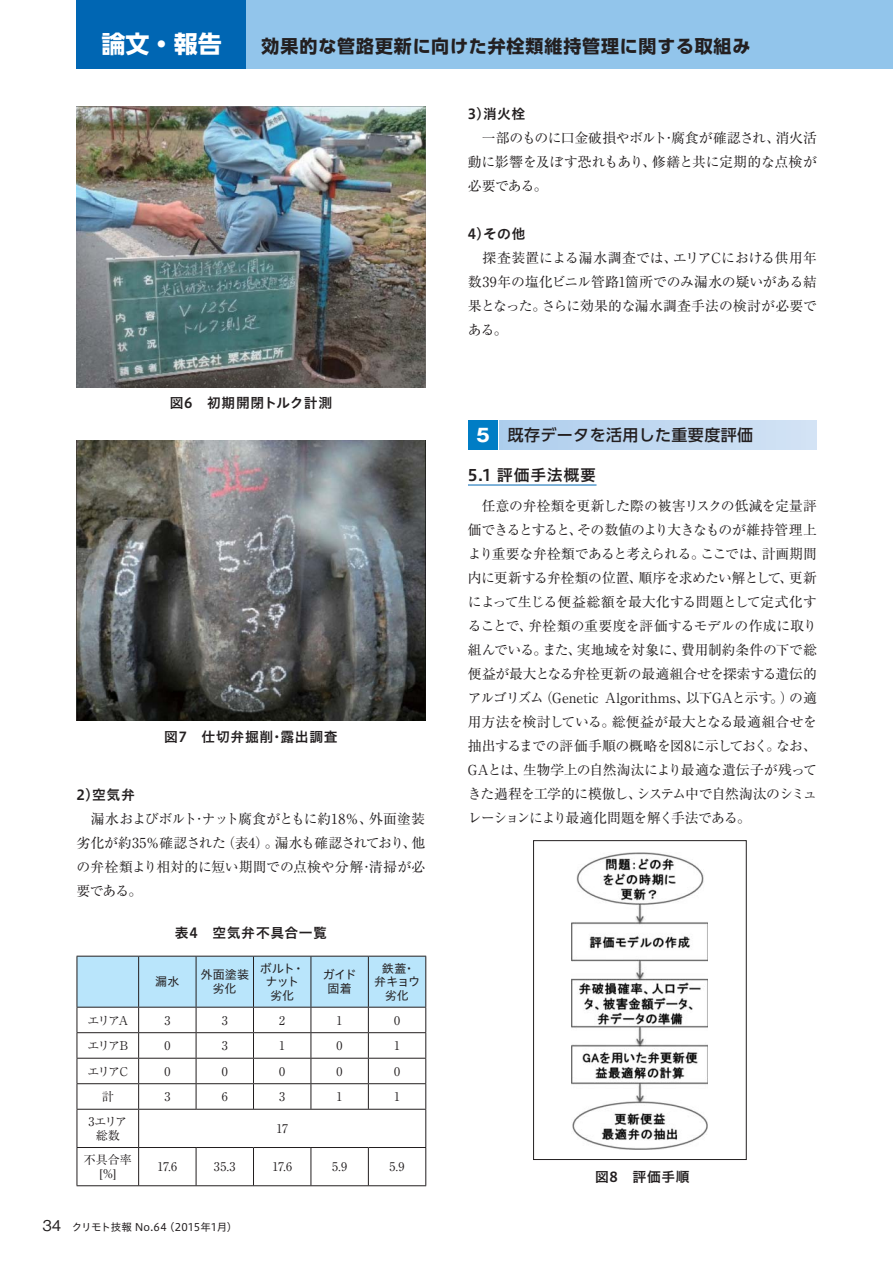
<style>
.page{position:relative;width:893px;height:1263px;background:#fff}
.page>*{position:absolute;margin:0;border:0;box-sizing:border-box;transform-origin:0 0}
.t1{font:24px "UD Shin Go Pro Bold 90 pv RKSJ H";color:#fff}
.t2{font:18px "UD Shin Go Pro Bold 90 pv RKSJ H";letter-spacing:.05em;color:#231f20}
.t3{font:15.9px "UD Shin Go Pro Medium 90 pv RKSJ H";letter-spacing:.025em;color:#231f20}
.t4{font:15.9px "Hiragino UD Sans Std W6 90 pv RKSJ H";letter-spacing:.045em;color:#231f20}
.t5{font:13.8px/24px "Ryumin Pr 5 Regular 90 pv RKSJ H";letter-spacing:-.025em;color:#231f20;text-align:justify}
.t6{font:13.8px "Hiragino UD Sans Std W6 90 pv RKSJ H";letter-spacing:.045em;color:#231f20}
.t7{font:12px/13.5px "Ryumin Pr 5 Regular 90 pv RKSJ H";letter-spacing:-.04em;color:#231f20;text-align:center}
.t8{font:12px/13.5px "Hiragino UD Sans Std W4 90 pv RKSJ H";letter-spacing:-.03em;color:#231f20;text-align:center}
.t9{font:10.5px "Hiragino UD Sans Std W4 90 pv RKSJ H";color:#231f20}
.s1{font-family:"Gothic BBB Pr 5 Medium 90 pv RKSJ H";font-size:14.85px}
.s2{font-family:"Gothic MB101 Pr 5 Bold 90 pv RKSJ H";font-size:18px;color:#fff}
</style>
<div class="page">
<div style="left:77px;top:0;width:170px;height:68px;background:#0066b3"></div>
<div style="left:247px;top:0;width:645px;height:68px;background:#92c5eb"></div>
<hr style="left:468px;top:485px;width:128px;height:1px;background:#0066b3">
<div style="left:499px;top:420px;width:317px;height:30px;background:linear-gradient(to right,#adcdec,#d3e3f5)"></div>
<div style="left:468px;top:420px;width:29px;height:30px;background:#007dc5"></div>
<img style="left:572px;top:853px;width:136px;height:296px">
<div style="left:533px;top:840px;width:213px;height:320px;border:1px solid #231f20"></div>
<svg style="left:77px;top:956px;width:349px;height:153px"></svg>
<hr style="left:77px;top:1109px;width:62px;height:1px;background:#231f20">
<hr style="left:77px;top:1110px;width:1px;height:37px;background:#231f20">
<hr style="left:139px;top:1109px;width:57px;height:1px;background:#231f20">
<hr style="left:138px;top:1110px;width:1px;height:37px;background:#231f20">
<hr style="left:196px;top:1109px;width:230px;height:1px;background:#231f20">
<hr style="left:425px;top:1110px;width:1px;height:37px;background:#231f20">
<hr style="left:77px;top:1147px;width:62px;height:1px;background:#231f20">
<hr style="left:77px;top:1148px;width:1px;height:37px;background:#231f20">
<hr style="left:139px;top:1147px;width:57px;height:1px;background:#231f20">
<hr style="left:138px;top:1148px;width:1px;height:37px;background:#231f20">
<hr style="left:196px;top:1147px;width:57px;height:1px;background:#231f20">
<hr style="left:196px;top:1148px;width:1px;height:37px;background:#231f20">
<hr style="left:253px;top:1147px;width:58px;height:1px;background:#231f20">
<hr style="left:253px;top:1148px;width:1px;height:37px;background:#231f20">
<hr style="left:311px;top:1147px;width:57px;height:1px;background:#231f20">
<hr style="left:310px;top:1148px;width:1px;height:37px;background:#231f20">
<hr style="left:368px;top:1147px;width:58px;height:1px;background:#231f20">
<hr style="left:368px;top:1148px;width:1px;height:37px;background:#231f20">
<hr style="left:425px;top:1148px;width:1px;height:37px;background:#231f20">
<hr style="left:77px;top:1185px;width:349px;height:1px;background:#231f20">
<img style="left:77px;top:106px;width:348px;height:281px">
<img style="left:77px;top:440px;width:348px;height:281px">
<h1 class="t1" style="left:102px;top:35px;width:121px">論文・報告</h1>
<h2 class="t2" style="left:261px;top:40px;width:490px">効果的な管路更新に向けた弁栓類維持管理に関する取組み</h2>
<p class="t6" style="left:468px;top:108px;width:59px">3)消火栓</p>
<p class="t5" style="left:468px;top:127px;width:350px">　一部のものに口金破損やボルト･腐食が確認され、消火活動に影響を及ぼす恐れもあり、修繕と共に定期的な点検が必要である。</p>
<p class="t6" style="left:468px;top:228px;width:59px">4)その他</p>
<p class="t5" style="left:468px;top:247px;width:350px">　探査装置による漏水調査では、エリアCにおける供用年数39年の塩化ビニル管路1箇所でのみ漏水の疑いがある結果となった。さらに効果的な漏水調査手法の検討が必要である。</p>
<p class="t6" style="left:170px;top:397px;width:164px">図6　初期開閉トルク計測</p>
<p class="t6" style="left:164px;top:731px;width:175px">図7　仕切弁掘削･露出調査</p>
<p class="t6" style="left:77px;top:789px;width:60px">2)空気弁</p>
<p class="t5" style="left:77px;top:808px;width:350px">　漏水およびボルト･ナット腐食がともに約18％、外面塗装劣化が約35％確認された（表4）。漏水も確認されており、他の弁栓類より相対的に短い期間での点検や分解･清掃が必要である。</p>
<p class="t6" style="left:175px;top:927px;width:153px">表4　空気弁不具合一覧</p>
<p class="t8" style="left:155px;top:977px;width:26px">漏水</p>
<p class="t8" style="left:200px;top:970px;width:50px">外面塗装劣化</p>
<p class="t8" style="left:260px;top:963px;width:46px">ボルト・ナット劣化</p>
<p class="t8" style="left:323px;top:970px;width:35px">ガイド固着</p>
<p class="t8" style="left:374px;top:963px;width:47px">鉄蓋･<br>弁キョウ劣化</p>
<p class="t7" style="left:87px;top:1015px;width:42px">エリアA</p>
<p class="t7" style="left:164px;top:1015px;width:7px">3</p>
<p class="t7" style="left:222px;top:1015px;width:7px">3</p>
<p class="t7" style="left:279px;top:1015px;width:7px">2</p>
<p class="t7" style="left:336px;top:1015px;width:7px">1</p>
<p class="t7" style="left:394px;top:1015px;width:7px">0</p>
<p class="t7" style="left:87px;top:1040px;width:42px">エリアB</p>
<p class="t7" style="left:164px;top:1040px;width:7px">0</p>
<p class="t7" style="left:222px;top:1040px;width:7px">3</p>
<p class="t7" style="left:279px;top:1040px;width:7px">1</p>
<p class="t7" style="left:336px;top:1040px;width:7px">0</p>
<p class="t7" style="left:394px;top:1040px;width:7px">1</p>
<p class="t7" style="left:88px;top:1066px;width:42px">エリアC</p>
<p class="t7" style="left:164px;top:1066px;width:7px">0</p>
<p class="t7" style="left:222px;top:1066px;width:7px">0</p>
<p class="t7" style="left:279px;top:1066px;width:7px">0</p>
<p class="t7" style="left:336px;top:1066px;width:7px">0</p>
<p class="t7" style="left:394px;top:1066px;width:7px">0</p>
<p class="t7" style="left:102px;top:1091px;width:13px">計</p>
<p class="t7" style="left:164px;top:1091px;width:7px">3</p>
<p class="t7" style="left:222px;top:1091px;width:7px">6</p>
<p class="t7" style="left:279px;top:1091px;width:7px">3</p>
<p class="t7" style="left:336px;top:1091px;width:7px">1</p>
<p class="t7" style="left:394px;top:1091px;width:7px">1</p>
<p class="t7" style="left:88px;top:1117px;width:40px">3エリア総数</p>
<p class="t7" style="left:276px;top:1123px;width:13px">17</p>
<p class="t7" style="left:84px;top:1155px;width:49px">不具合率[%]</p>
<p class="t7" style="left:157px;top:1162px;width:21px">17.6</p>
<p class="t7" style="left:214px;top:1162px;width:23px">35.3</p>
<p class="t7" style="left:272px;top:1162px;width:21px">17.6</p>
<p class="t7" style="left:332px;top:1162px;width:16px">5.9</p>
<p class="t7" style="left:389px;top:1162px;width:16px">5.9</p>
<p class="t9" style="left:43px;top:1224px;width:196px"><span class="s1">34</span>　クリモト技報 No.64（2015年1月）</p>
<p class="t3" style="left:476px;top:429px;width:278px"><span class="s2">5</span> 既存データを活用した重要度評価</p>
<p class="t4" style="left:468px;top:469px;width:130px">5.1 評価手法概要</p>
<p class="t5" style="left:468px;top:496px;width:350px">　任意の弁栓類を更新した際の被害リスクの低減を定量評価できるとすると、その数値のより大きなものが維持管理上より重要な弁栓類であると考えられる。ここでは、計画期間内に更新する弁栓類の位置、順序を求めたい解として、更新によって生じる便益総額を最大化する問題として定式化することで、弁栓類の重要度を評価するモデルの作成に取り組んでいる。また、実地域を対象に、費用制約条件の下で総便益が最大となる弁栓更新の最適組合せを探索する遺伝的アルゴリズム（Genetic Algorithms、以下GAと示す。）の適用方法を検討している。総便益が最大となる最適組合せを抽出するまでの評価手順の概略を図8に示しておく。なお、GAとは、生物学上の自然淘汰により最適な遺伝子が残ってきた過程を工学的に模倣し、システム中で自然淘汰のシミュレーションにより最適化問題を解く手法である。</p>
<p class="t6" style="left:595px;top:1171px;width:96px">図8　評価手順</p>
</div>
